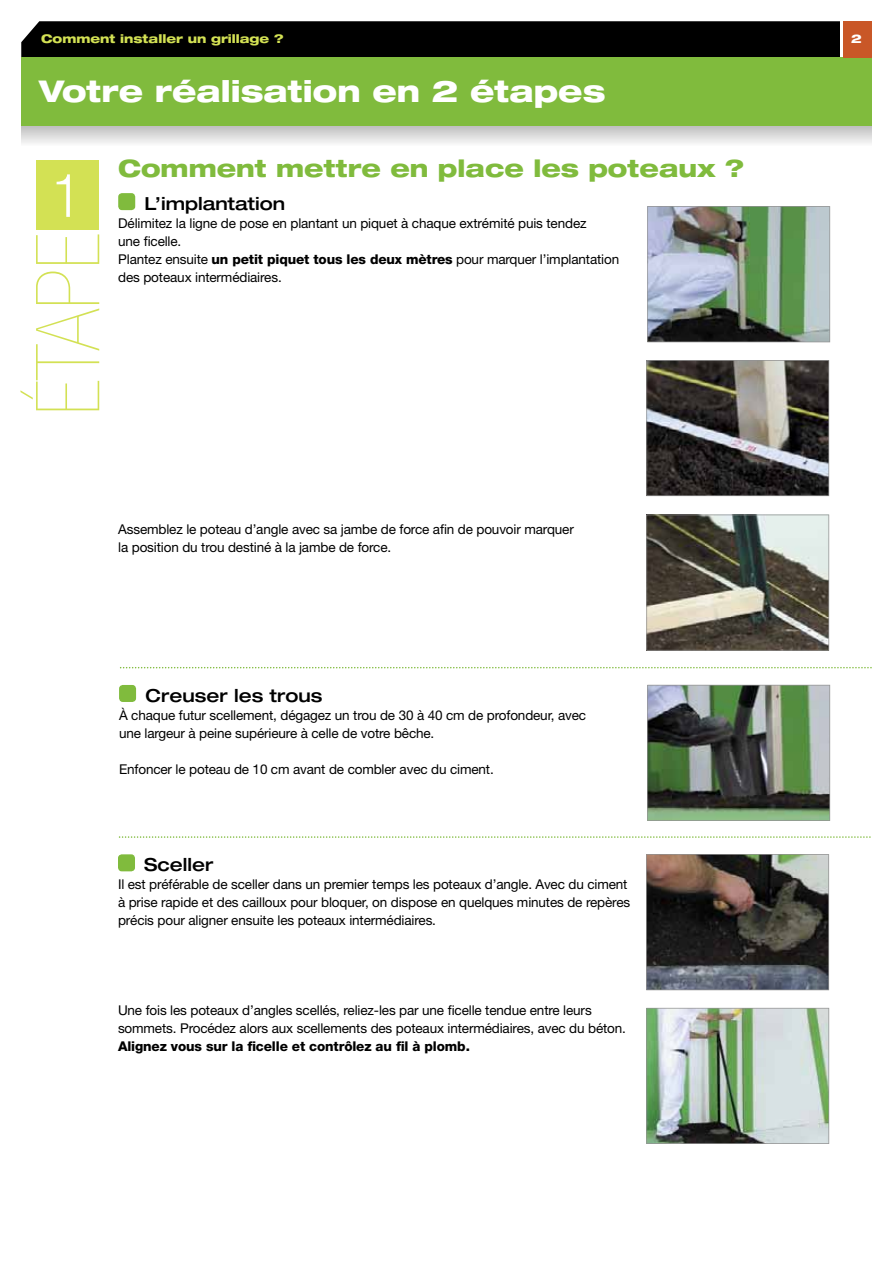
<style>
.page{position:relative;width:893px;height:1263px;background:#fff}
.page>*{position:absolute;margin:0;border:0;box-sizing:border-box;transform-origin:0 0}
.t1{font:900 condensed 88.5px "Helvetica Neue LT";letter-spacing:-.01em;color:#d3e154}
.t2{font:300 condensed 60px "Helvetica Neue LT";color:#fff}
.t3{font:800 expanded 30px "Helvetica Neue";color:#fff}
.t4{font:800 expanded 24px "Helvetica Neue";color:#80bb3d}
.t5{font:500 expanded 18px "Helvetica Neue";color:#000}
.t6{font:13.5px/18px "Helvetica Neue LT";letter-spacing:-.01em;color:#000}
.t7{font:800 13.5px "Helvetica Neue LT";letter-spacing:-.01em;color:#000}
.t8{font:800 expanded 12px "Helvetica Neue";color:#d3e154}
.t9{font:800 expanded 12px "Helvetica Neue";color:#fff}
.s1{font-weight:800}
</style>
<div class="page">
<div style="left:21px;top:126px;width:851px;height:20px;background:linear-gradient(to bottom,#bfbfbf,#f8f8f8)"></div>
<div style="left:21px;top:21px;width:819px;height:36px;background:#000"></div>
<div style="left:118px;top:193px;width:17px;height:17px;background:#80bb3d;border-radius:4px"></div>
<img style="left:647px;top:206px;width:183px;height:136px">
<div style="left:21px;top:57px;width:851px;height:69px;background:#80bb3d"></div>
<div style="left:843px;top:21px;width:29px;height:36px;background:#c95727"></div>
<div style="left:36px;top:160px;width:63px;height:69px;background:#d3e154"></div>
<svg style="left:646px;top:360px;width:183px;height:136px;background:#514e4b"></svg>
<svg style="left:646px;top:514px;width:183px;height:137px;background:#727166"></svg>
<div style="left:119px;top:685px;width:17px;height:17px;background:#80bb3d;border-radius:4px"></div>
<img style="left:647px;top:685px;width:183px;height:136px">
<svg style="left:120px;top:667px;width:752px;height:1px"></svg>
<div style="left:118px;top:854px;width:17px;height:17px;background:#80bb3d;border-radius:4px"></div>
<svg style="left:646px;top:854px;width:183px;height:136px;background:#4a4744"></svg>
<svg style="left:119px;top:836px;width:752px;height:2px"></svg>
<img style="left:646px;top:1008px;width:183px;height:136px">
<p class="t8" style="left:41px;top:31px;width:244px">Comment installer un grillage ?</p>
<h3 class="t3" style="left:39px;top:73px;width:568px">Votre réalisation en 2 étapes</h3>
<h2 class="t2" style="left:52px;top:161px;width:30px">1</h2>
<h1 class="t1" style="left:18px;top:415px;width:184px;rotate:-90deg">ÉTAPE</h1>
<h3 class="t4" style="left:118px;top:153px;width:628px">Comment mettre en place les poteaux ?</h3>
<h3 class="t5" style="left:145px;top:193px;width:142px">L’implantation</h3>
<p class="t6" style="left:118px;top:214px;width:502px">Délimitez la ligne de pose en plantant un piquet à chaque extrémité puis tendez<br>une ficelle.<br>Plantez ensuite <span class="s1">un petit piquet tous les deux mètres</span> pour marquer l’implantation des poteaux intermédiaires.</p>
<p class="t6" style="left:118px;top:520px;width:457px">Assemblez le poteau d’angle avec sa jambe de force afin de pouvoir marquer la position du trou destiné à la jambe de force.</p>
<h3 class="t5" style="left:145px;top:684px;width:178px">Creuser les trous</h3>
<p class="t6" style="left:119px;top:706px;width:469px">À chaque futur scellement, dégagez un trou de 30 à 40 cm de profondeur, avec une largeur à peine supérieure à celle de votre bêche.</p>
<p class="t6" style="left:119px;top:760px;width:376px">Enfoncer le poteau de 10 cm avant de combler avec du ciment.</p>
<h3 class="t5" style="left:144px;top:854px;width:71px">Sceller</h3>
<p class="t6" style="left:118px;top:875px;width:514px">Il est préférable de sceller dans un premier temps les poteaux d’angle. Avec du ciment à prise rapide et des cailloux pour bloquer, on dispose en quelques minutes de repères précis pour aligner ensuite les poteaux intermédiaires.</p>
<p class="t6" style="left:118px;top:1001px;width:509px">Une fois les poteaux d’angles scellés, reliez-les par une ficelle tendue entre leurs sommets. Procédez alors aux scellements des poteaux intermédiaires, avec du béton.</p>
<p class="t7" style="left:118px;top:1038px;width:353px">Alignez vous sur la ficelle et contrôlez au fil à plomb.</p>
<p class="t9" style="left:851px;top:31px;width:12px">2</p>
</div>
